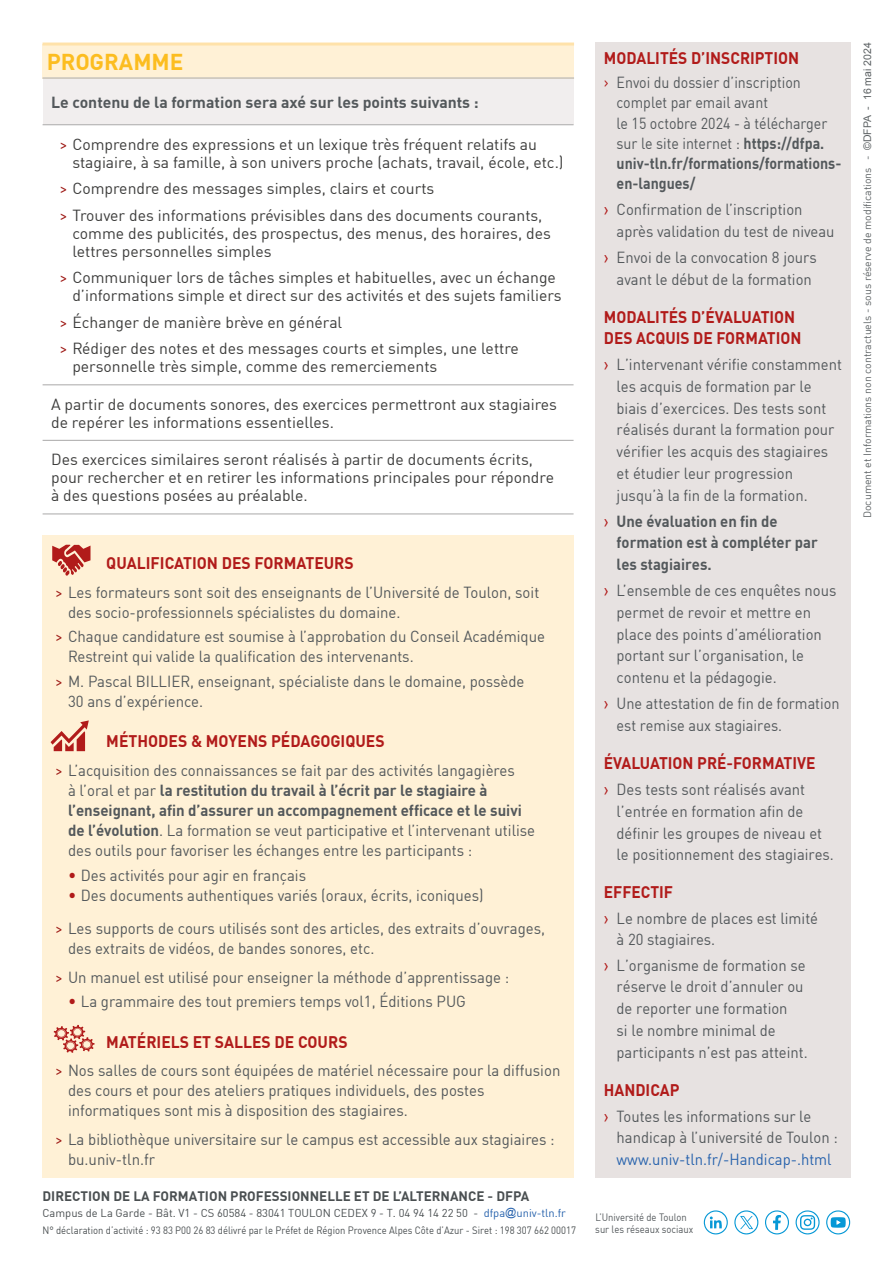
<style>
.page{position:relative;width:893px;height:1263px;background:#fff}
.page>*{position:absolute;margin:0;border:0;box-sizing:border-box;transform-origin:0 0}
.t1{font:700 22.5px "DIN Offc";color:#fcbd20}
.t2{font:700 16.5px/21px "DIN Offc";color:#b11b1a;scale:.94 1}
.t3{font:700 16.5px "DIN Offc";color:#b11b1a;scale:.95 1}
.t4{font:15.75px/20.1px "DIN Offc";color:#53585b;scale:.95 1}
.t5{font:15.75px/18px "DIN Offc";color:#3c3c3b}
.t6{font:15.75px/21.8px "DIN Offc";color:#53585b;scale:.94 1}
.t7{font:15.75px/20.2px "DIN Offc";color:#53585b;scale:.9 1}
.t8{font:700 15.75px/21.8px "DIN Offc";color:#53585b;scale:.94 1}
.t9{font:15.75px/21.8px "DIN Offc";color:#53585b;scale:.92 1}
.t10{font:700 15.75px "DIN Offc";color:#53585b}
.t11{font:15.75px "DIN Offc";color:#2863ad;scale:.94 1}
.t12{font:700 13.5px "DIN Offc";color:#4a4f51}
.t13{font:11.25px "DIN Offc";color:#4a4f51}
.t14{font:10.5px "DIN Offc";color:#4a4f51;scale:.9 1}
.t15{font:10.5px "DIN Offc";color:#5e6365}
.t16{font:10.5px/12px "DIN Offc";color:#53585b;scale:.9 1}
.s1{font-family:"Arial"}
.s2{font-size:16.5px;color:#b11b1a}
.s3{font-weight:700}
.s4{font-family:"Arial";font-size:16.5px;color:#b11b1a}
.s5{font-family:"Arial";font-weight:400;font-size:16.5px;color:#b11b1a}
.s6{color:#9e1915}
.s7{color:#2863ad}
.s8{font-family:"Arial";color:#2863ad}
</style>
<div class="page">
<div style="left:43px;top:535px;width:531px;height:643px;background:#fff1d6"></div>
<div style="left:595px;top:43px;width:255px;height:1135px;background:#e7e2e1"></div>
<div style="left:43px;top:79px;width:531px;height:46px;background:#f1eeee"></div>
<svg style="left:43px;top:125px;width:531px;height:315px"></svg>
<hr style="left:43px;top:124px;width:531px;height:1px;background:#b3b2b2">
<hr style="left:43px;top:384px;width:531px;height:1px;background:#b3b2b2">
<hr style="left:43px;top:440px;width:531px;height:1px;background:#b3b2b2">
<hr style="left:43px;top:513px;width:531px;height:1px;background:#b3b2b2">
<div style="left:43px;top:44px;width:531px;height:34px;background:#fff1d6"></div>
<hr style="left:43px;top:77px;width:531px;height:2px;background:#b3b2b2">
<hr style="left:43px;top:43px;width:531px;height:3px;background:#ffe2aa">
<svg style="left:52px;top:544px;width:39px;height:32px"></svg>
<svg style="left:51px;top:720px;width:38px;height:31px"></svg>
<svg style="left:54px;top:1025px;width:41px;height:28px"></svg>
<svg style="left:795px;top:1210px;width:25px;height:24px"></svg>
<svg style="left:826px;top:1210px;width:24px;height:24px"></svg>
<svg style="left:704px;top:1210px;width:24px;height:24px"></svg>
<svg style="left:765px;top:1210px;width:24px;height:24px"></svg>
<svg style="left:734px;top:1210px;width:24px;height:24px"></svg>
<h1 class="t1" style="left:47px;top:47px;width:138px">PROGRAMME</h1>
<p class="t15" style="left:861px;top:518px;width:477px;rotate:-90deg">Document et Informations non contractuels - sous réserve de modifications - <span class="s1">©DFPA - 16 mai 2024</span></p>
<p class="t2" style="left:604px;top:46px;width:209px">MODALITÉS D’INSCRIPTION</p>
<p class="t7" style="left:617px;top:72px;width:251px;text-indent:-13px"><span class="s2">›</span> Envoi du dossier d’inscription complet par email avant<br>le 15 octobre 2024 - à télécharger sur le site internet : <span class="s3">https://dfpa. univ-tln.fr/formations/formations&shy;en-langues/</span></p>
<p class="t6" style="left:617px;top:199px;width:233px;text-indent:-13px"><span class="s4">›</span> Confirmation de l’inscription après validation du test de niveau</p>
<p class="t6" style="left:604px;top:246px;width:228px;text-align:center"><span class="s4">›</span> Envoi de la convocation 8 jours avant le début de la formation</p>
<p class="t2" style="left:604px;top:306px;width:212px">MODALITÉS D’ÉVALUATION<br>DES ACQUIS DE FORMATION</p>
<p class="t6" style="left:617px;top:353px;width:241px;text-indent:-13px"><span class="s4">›</span> L’intervenant vérifie constamment les acquis de formation par le biais d’exercices. Des tests sont réalisés durant la formation pour vérifier les acquis des stagiaires et étudier leur progression jusqu’à la fin de la formation.</p>
<p class="t8" style="left:617px;top:509px;width:216px;text-indent:-13px"><span class="s5">›</span> Une évaluation en fin de formation est à compléter par les stagiaires.</p>
<p class="t6" style="left:617px;top:579px;width:235px;text-indent:-13px"><span class="s4">›</span> L’ensemble de ces enquêtes nous permet de revoir et mettre en place des points d’amélioration portant sur l’organisation, le contenu et la pédagogie.</p>
<p class="t9" style="left:617px;top:692px;width:244px;text-indent:-13px"><span class="s4">›</span> Une attestation de fin de formation est remise aux stagiaires.</p>
<p class="t2" style="left:604px;top:752px;width:227px">ÉVALUATION PRÉ-FORMATIVE</p>
<p class="t6" style="left:617px;top:778px;width:233px;text-indent:-13px"><span class="s4">›</span> Des tests sont réalisés avant l’entrée en formation afin de définir les groupes de niveau et le positionnement des stagiaires.</p>
<p class="t2" style="left:604px;top:881px;width:75px">EFFECTIF</p>
<p class="t6" style="left:617px;top:907px;width:216px;line-height:21px;text-indent:-13px"><span class="s4">›</span> Le nombre de places est limité à 20 stagiaires.</p>
<p class="t6" style="left:617px;top:954px;width:205px;text-indent:-13px"><span class="s4">›</span> L’organisme de formation se réserve le droit d’annuler ou de reporter une formation<br>si le nombre minimal de participants n’est pas atteint.</p>
<p class="t2" style="left:604px;top:1078px;width:82px">HANDICAP</p>
<p class="t6" style="left:617px;top:1105px;width:237px;text-indent:-13px"><span class="s4">›</span> Toutes les informations sur le handicap à l’université de Toulon :</p>
<p class="t11" style="left:617px;top:1150px;width:230px">www.univ-tln.fr/-Handicap-.html</p>
<p class="t10" style="left:51px;top:92px;width:429px">Le contenu de la formation sera axé sur les points suivants :</p>
<p class="t5" style="left:72px;top:135px;width:493px;text-indent:-13px"><span class="s6">&gt;</span> Comprendre des expressions et un lexique très fréquent relatifs au stagiaire, à sa famille, à son univers proche (achats, travail, école, etc.)</p>
<p class="t5" style="left:60px;top:175px;width:484px;line-height:26.5px"><span class="s6">&gt;</span> Comprendre des messages simples, clairs et courts<br><span class="s6">&gt;</span> Trouver des informations prévisibles dans des documents courants,</p>
<p class="t5" style="left:72px;top:224px;width:480px">comme des publicités, des prospectus, des menus, des horaires, des lettres personnelles simples</p>
<p class="t5" style="left:72px;top:268px;width:491px;text-indent:-13px"><span class="s6">&gt;</span> Communiquer lors de tâches simples et habituelles, avec un échange d’informations simple et direct sur des activités et des sujets familiers</p>
<p class="t5" style="left:60px;top:308px;width:461px;line-height:26.5px"><span class="s6">&gt;</span> Échanger de manière brève en général<br><span class="s6">&gt;</span> Rédiger des notes et des messages courts et simples, une lettre</p>
<p class="t5" style="left:72px;top:357px;width:366px">personnelle très simple, comme des remerciements</p>
<p class="t5" style="left:51px;top:395px;width:507px">A partir de documents sonores, des exercices permettront aux stagiaires de repérer les informations essentielles.</p>
<p class="t5" style="left:51px;top:450px;width:504px">Des exercices similaires seront réalisés à partir de documents écrits, pour rechercher et en retirer les informations principales pour répondre à des questions posées au préalable.</p>
<p class="t3" style="left:106px;top:552px;width:262px">QUALIFICATION DES FORMATEURS</p>
<p class="t4" style="left:68px;top:581px;width:498px;text-indent:-13px"><span class="s6">&gt;</span> Les formateurs sont soit des enseignants de l’Université de Toulon, soit des socio-professionnels spécialistes du domaine.</p>
<p class="t4" style="left:68px;top:626px;width:504px;text-indent:-13px"><span class="s6">&gt;</span> Chaque candidature est soumise à l’approbation du Conseil Académique<br>Restreint qui valide la qualification des intervenants.</p>
<p class="t4" style="left:68px;top:670px;width:482px;text-indent:-13px"><span class="s6">&gt;</span> M. Pascal BILLIER, enseignant, spécialiste dans le domaine, possède<br>30 ans d’expérience.</p>
<p class="t3" style="left:106px;top:730px;width:294px">MÉTHODES &amp; MOYENS PÉDAGOGIQUES</p>
<p class="t4" style="left:68px;top:760px;width:493px;text-indent:-13px"><span class="s6">&gt;</span> L’acquisition des connaissances se fait par des activités langagières<br>à l’oral et par <span class="s3">la restitution du travail à l’écrit par le stagiaire à l’enseignant, afin d’assurer un accompagnement efficace et le suivi de l’évolution</span>. La formation se veut participative et l’intervenant utilise des outils pour favoriser les échanges entre les participants :</p>
<p class="t4" style="left:68px;top:865px;width:252px"><span class="s2">•</span> Des activités pour agir en français</p>
<p class="t4" style="left:55px;top:878px;width:517px;line-height:32.8px;text-indent:13px"><span class="s2">•</span> Des documents authentiques variés (oraux, écrits, iconiques)<br><span class="s6">&gt;</span> Les supports de cours utilisés sont des articles, des extraits d’ouvrages,</p>
<p class="t4" style="left:55px;top:933px;width:479px;line-height:28.7px;text-indent:13px">des extraits de vidéos, de bandes sonores, etc.<br><span class="s6">&gt;</span> Un manuel est utilisé pour enseigner la méthode d’apprentissage :</p>
<p class="t4" style="left:68px;top:991px;width:420px"><span class="s2">•</span> La grammaire des tout premiers temps vol1, Éditions PUG</p>
<p class="t3" style="left:106px;top:1031px;width:256px">MATÉRIELS ET SALLES DE COURS</p>
<p class="t4" style="left:68px;top:1060px;width:520px;text-indent:-13px"><span class="s6">&gt;</span> Nos salles de cours sont équipées de matériel nécessaire pour la diffusion des cours et pour des ateliers pratiques individuels, des postes informatiques sont mis à disposition des stagiaires.</p>
<p class="t4" style="left:68px;top:1129px;width:514px;text-indent:-13px"><span class="s6">&gt;</span> La bibliothèque universitaire sur le campus est accessible aux stagiaires : bu.univ-tln.fr</p>
<p class="t12" style="left:43px;top:1187px;width:488px">DIRECTION DE LA FORMATION PROFESSIONNELLE ET DE L’ALTERNANCE - DFPA</p>
<p class="t13" style="left:43px;top:1206px;width:525px">Campus de La Garde - Bât. V1 - CS 60584 - 83041 TOULON CEDEX 9 - T. 04 94 14 22 50 - <span class="s7">dfpa</span><span class="s8">@</span><span class="s7">univ-tln.fr</span></p>
<p class="t14" style="left:43px;top:1223px;width:594px">N° déclaration d’activité : 93 83 P00 26 83 délivré par le Préfet de Région Provence Alpes Côte d’Azur - Siret : 198 307 662 00017</p>
<p class="t16" style="left:595px;top:1211px;width:111px">L’Université de Toulon sur les réseaux sociaux</p>
</div>
